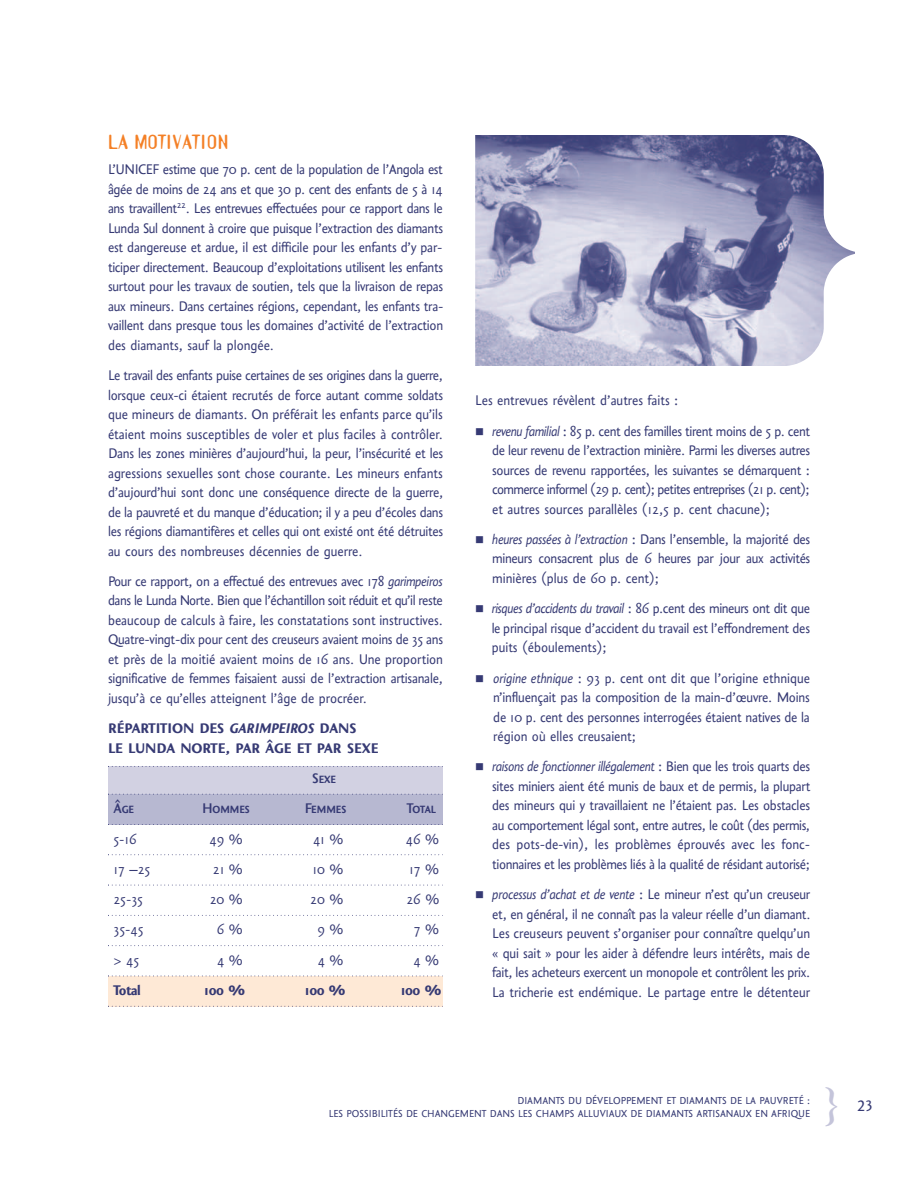
<style>
.page{position:relative;width:918px;height:1188px;background:#fff}
.page>*{position:absolute;margin:0;border:0;box-sizing:border-box;transform-origin:0 0}
.t1{font:700 18px "Template Gothic";color:#f48026}
.t2{font:18px "Coeval Expert";color:#363a74}
.t3{font:16.5px/19.5px "Coeval";color:#363a74;text-align:justify}
.t4{font:700 16.5px/19.5px "Coeval";color:#363a74}
.t5{font:500 16.5px "Coeval Expert";color:#363a74}
.t6{font:12px/13.5px "Coeval Expert";color:#363a74;text-align:right}
.s1{font-style:italic}
.s2{font-family:"Rotis Sans Serif";font-weight:300;font-size:39.45px;color:#c4c4da}
</style>
<div class="page">
<div style="left:108px;top:976px;width:335px;height:30px;background:#fee9d6"></div>
<div style="left:108px;top:766px;width:335px;height:28px;background:#d2d1e2"></div>
<div style="left:108px;top:794px;width:335px;height:30px;background:#b7b8d1"></div>
<svg style="left:108px;top:766px;width:335px;height:1px"></svg>
<svg style="left:108px;top:794px;width:335px;height:1px"></svg>
<svg style="left:108px;top:824px;width:335px;height:1px"></svg>
<svg style="left:108px;top:854px;width:335px;height:1px"></svg>
<svg style="left:108px;top:885px;width:335px;height:1px"></svg>
<svg style="left:108px;top:915px;width:335px;height:1px"></svg>
<svg style="left:108px;top:945px;width:335px;height:1px"></svg>
<svg style="left:108px;top:976px;width:335px;height:1px"></svg>
<svg style="left:108px;top:1006px;width:335px;height:1px"></svg>
<img style="left:475px;top:135px;width:380px;height:231px">
<p class="t1" style="left:108px;top:133px;width:122px">LA MOTIVATION</p>
<p class="t3" style="left:108px;top:159px;width:337px">L’UNICEF estime que 70 p. cent de la population de l’Angola est âgée de moins de 24 ans et que 30 p. cent des enfants de 5 à 14 ans travaillent<sup>22</sup>. Les entrevues effectuées pour ce rapport dans le Lunda Sul donnent à croire que puisque l’extraction des diamants est dangereuse et ardue, il est difficile pour les enfants d’y par&shy;ticiper directement. Beaucoup d’exploitations utilisent les enfants surtout pour les travaux de soutien, tels que la livraison de repas aux mineurs. Dans certaines régions, cependant, les enfants tra&shy;vaillent dans presque tous les domaines d’activité de l’extraction des diamants, sauf la plongée.</p>
<p class="t3" style="left:108px;top:365px;width:337px">Le travail des enfants puise certaines de ses origines dans la guerre, lorsque ceux-ci étaient recrutés de force autant comme soldats que mineurs de diamants. On préférait les enfants parce qu’ils étaient moins susceptibles de voler et plus faciles à contrôler.<br>Dans les zones minières d’aujourd’hui, la peur, l’insécurité et les agressions sexuelles sont chose courante. Les mineurs enfants d’aujourd’hui sont donc une conséquence directe de la guerre, de la pauvreté et du manque d’éducation; il y a peu d’écoles dans les régions diamantifères et celles qui ont existé ont été détruites au cours des nombreuses décennies de guerre.</p>
<p class="t3" style="left:108px;top:570px;width:337px">Pour ce rapport, on a effectué des entrevues avec 178 <span class="s1">garimpeiros </span>dans le Lunda Norte. Bien que l’échantillon soit réduit et qu’il reste beaucoup de calculs à faire, les constatations sont instructives.<br>Quatre-vingt-dix pour cent des creuseurs avaient moins de 35 ans et près de la moitié avaient moins de 16 ans. Une proportion significative de femmes faisaient aussi de l’extraction artisanale, jusqu’à ce qu’elles atteignent l’âge de procréer.</p>
<p class="t4" style="left:108px;top:718px;width:272px">RÉPARTITION DES <span class="s1">GARIMPEIROS</span> DANS<br>LE LUNDA NORTE, PAR ÂGE ET PAR SEXE</p>
<p class="t5" style="left:312px;top:768px;width:25px">Sexe</p>
<p class="t5" style="left:113px;top:798px;width:22px">Âge</p>
<p class="t5" style="left:202px;top:798px;width:49px">Hommes</p>
<p class="t5" style="left:305px;top:798px;width:43px">Femmes</p>
<p class="t5" style="left:407px;top:798px;width:31px">Total</p>
<p class="t3" style="left:113px;top:828px;width:25px">5-16</p>
<p class="t3" style="left:210px;top:828px;width:35px">49 %</p>
<p class="t3" style="left:313px;top:828px;width:32px">41 %</p>
<p class="t3" style="left:406px;top:828px;width:35px">46 %</p>
<p class="t3" style="left:113px;top:858px;width:38px">17 –25</p>
<p class="t3" style="left:213px;top:858px;width:31px">21 %</p>
<p class="t3" style="left:312px;top:858px;width:33px">10 %</p>
<p class="t3" style="left:409px;top:858px;width:31px">17 %</p>
<p class="t3" style="left:113px;top:889px;width:31px">25-35</p>
<p class="t3" style="left:210px;top:889px;width:35px">20 %</p>
<p class="t3" style="left:310px;top:889px;width:35px">20 %</p>
<p class="t3" style="left:406px;top:889px;width:34px">26 %</p>
<p class="t3" style="left:113px;top:919px;width:32px">35-45</p>
<p class="t3" style="left:217px;top:919px;width:28px">6 %</p>
<p class="t3" style="left:317px;top:919px;width:28px">9 %</p>
<p class="t3" style="left:414px;top:919px;width:27px">7 %</p>
<p class="t3" style="left:113px;top:949px;width:27px">&gt; 45</p>
<p class="t3" style="left:217px;top:949px;width:27px">4 %</p>
<p class="t3" style="left:318px;top:949px;width:27px">4 %</p>
<p class="t3" style="left:413px;top:949px;width:27px">4 %</p>
<p class="t4" style="left:113px;top:980px;width:29px">Total</p>
<p class="t4" style="left:204px;top:980px;width:42px">100 %</p>
<p class="t4" style="left:305px;top:980px;width:42px">100 %</p>
<p class="t4" style="left:400px;top:980px;width:42px">100 %</p>
<p class="t3" style="left:475px;top:390px;width:205px">Les entrevues révèlent d’autres faits :</p>
<p class="t3" style="left:492px;top:420px;width:320px;text-indent:-17px">■ <span class="s1">revenu familial</span> : 85 p. cent des familles tirent moins de 5 p. cent de leur revenu de l’extraction minière. Parmi les diverses autres sources de revenu rapportées, les suivantes se démarquent : commerce informel (29 p. cent); petites entreprises (21 p. cent); et autres sources parallèles (12,5 p. cent chacune);</p>
<p class="t3" style="left:492px;top:529px;width:320px;text-indent:-17px">■ <span class="s1">heures passées à l’extraction</span> : Dans l’ensemble, la majorité des mineurs consacrent plus de 6 heures par jour aux activités minières (plus de 60 p. cent);</p>
<p class="t3" style="left:492px;top:598px;width:320px;text-indent:-16px">■ <span class="s1">risques d’accidents du travail</span> : 86 p.cent des mineurs ont dit que le principal risque d’accident du travail est l’effondrement des puits (éboulements);</p>
<p class="t3" style="left:493px;top:667px;width:318px;text-indent:-18px">■ <span class="s1">origine ethnique</span> : 93 p. cent ont dit que l’origine ethnique n’influençait pas la composition de la main-d’œuvre. Moins de 10 p. cent des personnes interrogées étaient natives de la région où elles creusaient;</p>
<p class="t3" style="left:492px;top:756px;width:320px;text-indent:-17px">■ <span class="s1">raisons de fonctionner illégalement</span> : Bien que les trois quarts des sites miniers aient été munis de baux et de permis, la plupart des mineurs qui y travaillaient ne l’étaient pas. Les obstacles au comportement légal sont, entre autres, le coût (des permis, des pots-de-vin), les problèmes éprouvés avec les fonc&shy;tionnaires et les problèmes liés à la qualité de résidant autorisé;</p>
<p class="t3" style="left:492px;top:884px;width:320px;text-indent:-17px">■ <span class="s1">processus d’achat et de vente</span> : Le mineur n’est qu’un creuseur et, en général, il ne connaît pas la valeur réelle d’un diamant.<br>Les creuseurs peuvent s’organiser pour connaître quelqu’un « qui sait » pour les aider à défendre leurs intérêts, mais de fait, les acheteurs exercent un monopole et contrôlent les prix.<br>La tricherie est endémique. Le partage entre le détenteur</p>
<p class="t6" style="left:329px;top:1093px;width:483px">DIAMANTS DU DÉVELOPPEMENT ET DIAMANTS DE LA PAUVRETÉ :<br>LES POSSIBILITÉS DE CHANGEMENT DANS LES CHAMPS ALLUVIAUX DE DIAMANTS ARTISANAUX EN AFRIQUE</p>
<p class="t2" style="left:822px;top:1094px;width:52px"><span class="s2">}</span> 23</p>
</div>
